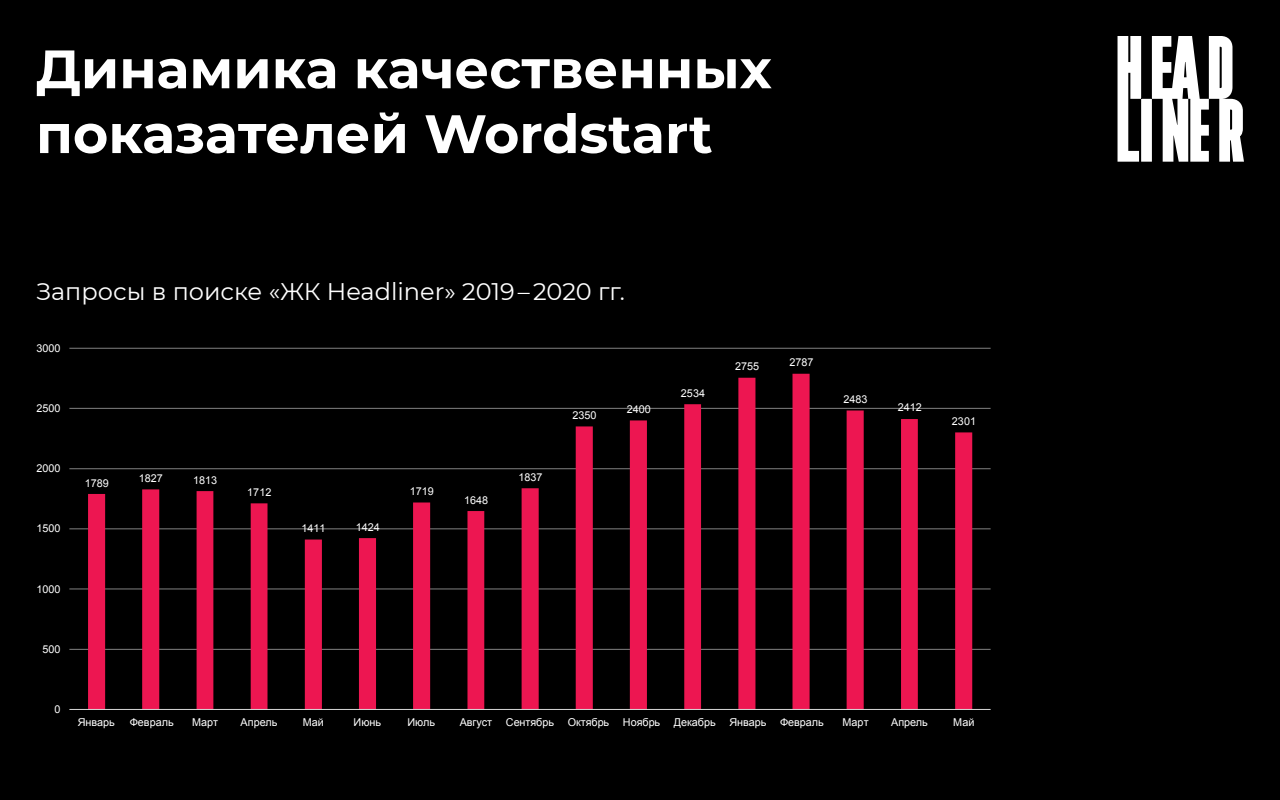
<style>
.page{position:relative;width:1280px;height:800px;background:#000}
.page>*{position:absolute;margin:0;border:0;box-sizing:border-box;transform-origin:0 0}
.t1{font:700 54px/64.8px "Montserrat";color:#fff}
.t2{font:24px "Montserrat";color:#fff}
.t3{font:10.9px "Arial";color:#fff}
.t4{font:10.8px "Arial";color:#fff}
</style>
<div class="page">
<svg style="left:1118px;top:36px;width:126px;height:126px"></svg>
<hr style="left:69px;top:649px;width:922px;height:1px;background:#d9d9d9">
<hr style="left:69px;top:589px;width:922px;height:1px;background:#d9d9d9">
<hr style="left:69px;top:528px;width:922px;height:1px;background:#d9d9d9">
<hr style="left:69px;top:468px;width:922px;height:1px;background:#d9d9d9">
<hr style="left:69px;top:408px;width:922px;height:1px;background:#d9d9d9">
<hr style="left:69px;top:348px;width:922px;height:1px;background:#d9d9d9">
<svg style="left:88px;top:374px;width:884px;height:335px"></svg>
<hr style="left:69px;top:709px;width:922px;height:1px;background:#d9d9d9">
<h1 class="t1" style="left:36px;top:34px;width:737px">Динамика качественных показателей Wordstart</h1>
<h2 class="t2" style="left:36px;top:275px;width:590px">Запросы в поиске «ЖК Headliner» 2019 – 2020 гг.</h2>
<p class="t3" style="left:37px;top:341px;width:26px">3000</p>
<p class="t4" style="left:37px;top:401px;width:26px">2500</p>
<p class="t4" style="left:37px;top:461px;width:26px">2000</p>
<p class="t4" style="left:37px;top:522px;width:26px">1500</p>
<p class="t4" style="left:37px;top:582px;width:26px">1000</p>
<p class="t4" style="left:42px;top:642px;width:20px">500</p>
<p class="t4" style="left:85px;top:476px;width:26px">1789</p>
<p class="t4" style="left:139px;top:471px;width:26px">1827</p>
<p class="t3" style="left:193px;top:473px;width:26px">1813</p>
<p class="t4" style="left:247px;top:485px;width:26px">1712</p>
<p class="t3" style="left:302px;top:521px;width:26px">1411</p>
<p class="t3" style="left:356px;top:520px;width:26px">1424</p>
<p class="t4" style="left:410px;top:484px;width:26px">1719</p>
<p class="t4" style="left:464px;top:493px;width:26px">1648</p>
<p class="t4" style="left:518px;top:470px;width:26px">1837</p>
<p class="t3" style="left:573px;top:408px;width:26px">2350</p>
<p class="t4" style="left:627px;top:402px;width:26px">2400</p>
<p class="t4" style="left:681px;top:386px;width:26px">2534</p>
<p class="t4" style="left:735px;top:359px;width:26px">2755</p>
<p class="t3" style="left:789px;top:355px;width:26px">2787</p>
<p class="t4" style="left:844px;top:392px;width:26px">2483</p>
<p class="t4" style="left:898px;top:401px;width:26px">2412</p>
<p class="t4" style="left:952px;top:414px;width:26px">2301</p>
<p class="t4" style="left:54px;top:702px;width:8px">0</p>
<p class="t4" style="left:78px;top:715px;width:39px">Январь</p>
<p class="t4" style="left:130px;top:715px;width:45px">Февраль</p>
<p class="t4" style="left:192px;top:715px;width:28px">Март</p>
<p class="t4" style="left:241px;top:715px;width:38px">Апрель</p>
<p class="t4" style="left:303px;top:715px;width:23px">Май</p>
<p class="t4" style="left:354px;top:715px;width:29px">Июнь</p>
<p class="t4" style="left:408px;top:715px;width:29px">Июль</p>
<p class="t4" style="left:460px;top:715px;width:34px">Август</p>
<p class="t4" style="left:506px;top:715px;width:50px">Сентябрь</p>
<p class="t4" style="left:568px;top:715px;width:43px">Октябрь</p>
<p class="t4" style="left:623px;top:715px;width:39px">Ноябрь</p>
<p class="t4" style="left:674px;top:715px;width:43px">Декабрь</p>
<p class="t4" style="left:729px;top:715px;width:38px">Январь</p>
<p class="t4" style="left:780px;top:715px;width:45px">Февраль</p>
<p class="t4" style="left:843px;top:715px;width:28px">Март</p>
<p class="t4" style="left:891px;top:715px;width:38px">Апрель</p>
<p class="t4" style="left:953px;top:715px;width:23px">Май</p>
</div>
